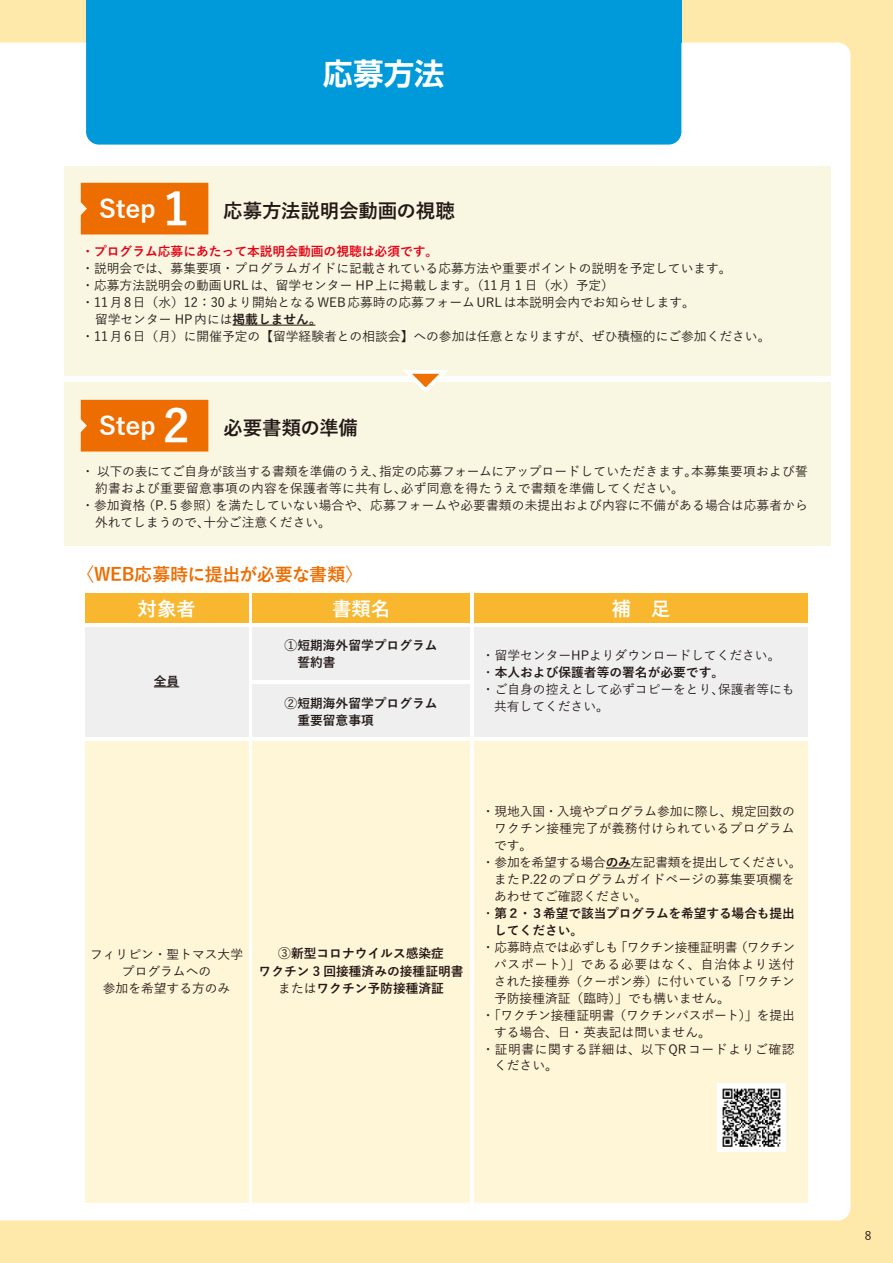
<style>
.page{position:relative;width:893px;height:1263px;background:#ffe9aa}
.page>*{position:absolute;margin:0;border:0;box-sizing:border-box;transform-origin:0 0}
.t1{font:700 30px "Shin Go Pro De";color:#fff}
.t2{font:700 25.5px "Yu Gothic";letter-spacing:-.005em;color:#fff}
.t3{font:700 19.5px "Yu Gothic";letter-spacing:-.01em;color:#231916}
.t4{font:700 19.5px "Yu Gothic";letter-spacing:-.01em;color:#fff}
.t5{font:700 18px "Yu Gothic";letter-spacing:-.02em;color:#ed6d00}
.t6{font:500 12.75px/17px "Yu Gothic";color:#231916;text-align:center}
.t7{font:700 12.75px/17px "Yu Gothic";color:#231916}
.t8{font:500 12.75px "Yu Gothic";letter-spacing:.02em;color:#231916}
.t9{font:700 12.75px "Yu Gothic";color:#e60013}
.t10{font:500 12.75px "Yu Gothic";letter-spacing:-.035em;color:#231916}
.t11{font:500 12.75px "Yu Gothic";letter-spacing:-.03em;color:#231916}
.t12{font:500 12.75px "Yu Gothic";letter-spacing:.05em;color:#231916}
.t13{font:500 12.75px "Yu Gothic";letter-spacing:.025em;color:#231916}
.t14{font:500 12.75px "Yu Gothic";letter-spacing:.06em;color:#231916}
.t15{font:500 12px "Yu Go";color:#231916}
.s1{font-size:46.2px}
.s2{font-weight:700}
.s3{font-weight:500}
</style>
<div class="page">
<div style="left:0;top:43px;width:850px;height:1177px;background:#fff"></div>
<div style="left:252px;top:627px;width:218px;height:53px;background:#efeff0"></div>
<div style="left:252px;top:684px;width:218px;height:53px;background:#efeff0"></div>
<div style="left:85px;top:593px;width:163px;height:30px;background:#f8b72f"></div>
<div style="left:252px;top:593px;width:218px;height:30px;background:#f8b72f"></div>
<div style="left:474px;top:593px;width:334px;height:30px;background:#f8b72f"></div>
<div style="left:85px;top:627px;width:163px;height:110px;background:#efeff0"></div>
<div style="left:474px;top:627px;width:334px;height:110px;background:#efeff0"></div>
<div style="left:252px;top:741px;width:218px;height:462px;background:#fff5d7"></div>
<div style="left:85px;top:741px;width:163px;height:462px;background:#fff5d7"></div>
<div style="left:474px;top:741px;width:334px;height:462px;background:#fff5d7"></div>
<svg style="left:154px;top:687px;width:25px;height:1px"></svg>
<div style="left:86px;top:0;width:595px;height:145px;background:#0099d9;border-radius:13px"></div>
<div style="left:64px;top:166px;width:766px;height:209px;background:#f9f6e2"></div>
<div style="left:81px;top:183px;width:127px;height:51px;background:#ed6d00"></div>
<div style="left:64px;top:383px;width:766px;height:163px;background:#f9f6e2"></div>
<div style="left:81px;top:400px;width:127px;height:52px;background:#ed6d00"></div>
<svg style="left:398px;top:370px;width:51px;height:23px"></svg>
<hr style="left:233px;top:325px;width:82px;height:1px;background:#231916">
<svg style="left:606px;top:868px;width:25px;height:1px"></svg>
<img style="left:718px;top:1084px;width:68px;height:68px">
<h1 class="t1" style="left:323px;top:49px;width:123px">応募方法</h1>
<h2 class="t2" style="left:99px;top:194px;width:92px">Step <span class="s1">1</span></h2>
<h3 class="t3" style="left:223px;top:199px;width:233px">応募方法説明会動画の視聴</h3>
<p class="t9" style="left:81px;top:244px;width:358px">・プログラム応募にあたって本説明会動画の視聴は必須です。</p>
<p class="t6" style="left:81px;top:258px;width:652px">・説明会では、募集要項・プログラムガイドに記載されている応募方法や重要ポイントの説明を予定しています。</p>
<p class="t6" style="left:81px;top:275px;width:534px">・応募方法説明会の動画 URLは、留学センター HP上に掲載します。（11月１日（水）予定）</p>
<p class="t6" style="left:81px;top:292px;width:615px">・11月 8日（水）12：30より開始となるWEB応募時の応募フォーム URLは本説明会内でお知らせします。</p>
<p class="t6" style="left:95px;top:309px;width:228px">留学センター HP内には<span class="s2">掲載しません。</span></p>
<p class="t6" style="left:81px;top:326px;width:691px">・11月 6日（月）に開催予定の【留学経験者との相談会】への参加は任意となりますが、ぜひ積極的にご参加ください。</p>
<h2 class="t2" style="left:99px;top:411px;width:92px">Step <span class="s1">2</span></h2>
<h3 class="t3" style="left:223px;top:416px;width:136px">必要書類の準備</h3>
<p class="t6" style="left:81px;top:462px;width:728px">・以下の表にてご自身が該当する書類を準備のうえ、指定の応募フォームにアップロードしていただきます。本募集要項および誓</p>
<p class="t8" style="left:95px;top:477px;width:590px">約書および重要留意事項の内容を保護者等に共有し、必ず同意を得たうえで書類を準備してください。</p>
<p class="t6" style="left:81px;top:496px;width:728px">・参加資格（P.５参照）を満たしていない場合や、応募フォームや必要書類の未提出および内容に不備がある場合は応募者から</p>
<p class="t6" style="left:95px;top:513px;width:237px">外れてしまうので、十分ご注意ください。</p>
<h3 class="t5" style="left:76px;top:564px;width:289px">〈WEB応募時に提出が必要な書類〉</h3>
<h3 class="t4" style="left:138px;top:598px;width:59px">対象者</h3>
<h3 class="t4" style="left:332px;top:598px;width:60px">書類名</h3>
<h3 class="t4" style="left:612px;top:598px;width:60px">補　足</h3>
<p class="t7" style="left:154px;top:673px;width:27px">全員</p>
<p class="t7" style="left:297px;top:637px;width:142px;text-indent:-13px"><span class="s3">①</span>短期海外留学プログラム誓約書</p>
<p class="t7" style="left:297px;top:695px;width:142px;text-indent:-13px"><span class="s3">②</span>短期海外留学プログラム重要留意事項</p>
<p class="t6" style="left:482px;top:645px;width:300px">・留学センターHPよりダウンロードしてください。</p>
<p class="t7" style="left:482px;top:664px;width:244px"><span class="s3">・</span>本人および保護者等の署名が必要です。</p>
<p class="t6" style="left:482px;top:679px;width:314px">・ご自身の控えとして必ずコピーをとり、保護者等にも</p>
<p class="t6" style="left:494px;top:696px;width:116px">共有してください。</p>
<p class="t6" style="left:90px;top:944px;width:154px">フィリピン・聖トマス大学プログラムへの<br>参加を希望する方のみ</p>
<p class="t7" style="left:259px;top:945px;width:206px;text-align:center"><span class="s3">③</span>新型コロナウイルス感染症<br>ワクチン 3 回接種済みの接種証明書<span class="s3">または</span>ワクチン予防接種済証</p>
<p class="t6" style="left:482px;top:801px;width:314px">・現地入国・入境やプログラム参加に際し、規定回数の</p>
<p class="t13" style="left:494px;top:816px;width:302px">ワクチン接種完了が義務付けられているプログラム</p>
<p class="t6" style="left:494px;top:835px;width:40px">です。</p>
<p class="t10" style="left:482px;top:850px;width:321px">・参加を希望する場合<span class="s2">のみ</span>左記書類を提出してください。</p>
<p class="t6" style="left:494px;top:869px;width:302px">またP.22のプログラムガイドページの募集要項欄を</p>
<p class="t6" style="left:494px;top:886px;width:154px">あわせてご確認ください。</p>
<p class="t7" style="left:482px;top:905px;width:314px"><span class="s3">・</span>第２・３希望で該当プログラムを希望する場合も提出</p>
<p class="t7" style="left:494px;top:922px;width:91px">してください。</p>
<p class="t11" style="left:482px;top:935px;width:315px">・応募時点では必ずしも「ワクチン接種証明書（ワクチン</p>
<p class="t14" style="left:494px;top:952px;width:302px">パスポート）」である必要はなく、自治体より送付</p>
<p class="t6" style="left:494px;top:971px;width:302px">された接種券（クーポン券）に付いている「ワクチン</p>
<p class="t6" style="left:494px;top:988px;width:237px">予防接種済証（臨時）」でも構いません。</p>
<p class="t6" style="left:482px;top:1005px;width:314px">・「ワクチン接種証明書（ワクチンパスポート）」を提出</p>
<p class="t6" style="left:494px;top:1022px;width:218px">する場合、日・英表記は問いません。</p>
<p class="t12" style="left:482px;top:1037px;width:314px">・証明書に関する詳細は、以下QRコードよりご確認</p>
<p class="t6" style="left:494px;top:1055px;width:65px">ください。</p>
<p class="t15" style="left:865px;top:1225px;width:8px">8</p>
</div>
